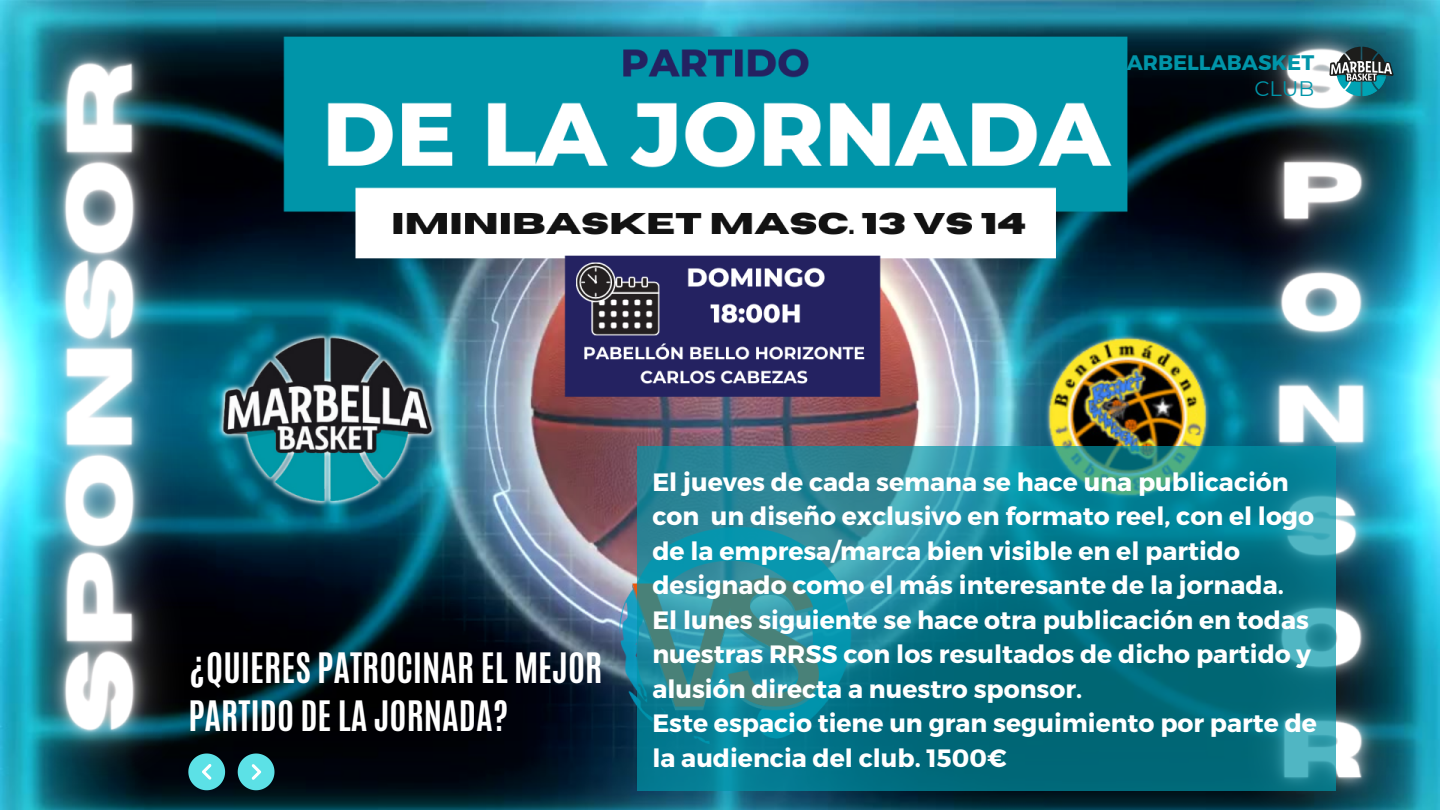
<style>
.page{position:relative;width:1440px;height:810px;background:#fff}
.page>*{position:absolute;margin:0;border:0;box-sizing:border-box;transform-origin:0 0}
.t1{font:700 35px/48.2px "Antonio";color:#fff}
.t2{font:700 25.1px/34.5px "Montserrat";color:#fff}
.t3{font:700 21px "Montserrat";color:#0095a9}
.t4{font:21px "Montserrat";color:#0095a9}
</style>
<div class="page">
<img style="left:0;top:0;width:1440px;height:810px">
<svg style="left:637px;top:447px;width:699px;height:344px;background:#137d8e"></svg>
<svg style="left:238px;top:754px;width:36px;height:36px"></svg>
<svg style="left:188px;top:754px;width:37px;height:36px"></svg>
<img style="left:1325px;top:19px;width:73px;height:105px">
<h3 class="t3" style="left:1034px;top:48px;width:281px">WWW.MARBELLABASKET</h3>
<p class="t4" style="left:1254px;top:76px;width:61px">CLUB</p>
<h1 class="t1" style="left:188px;top:644px;width:416px">¿QUIERES PATROCINAR EL MEJOR<br>PARTIDO DE LA JORNADA?</h1>
<p class="t2" style="left:652px;top:463px;width:666px">El jueves de cada semana se hace una publicación con un diseño exclusivo en formato reel, con el logo de la empresa/marca bien visible en el partido designado como el más interesante de la jornada.<br>El lunes siguiente se hace otra publicación en todas nuestras RRSS con los resultados de dicho partido y alusión directa a nuestro sponsor.<br>Este espacio tiene un gran seguimiento por parte de la audiencia del club. 1500€</p>
</div>
